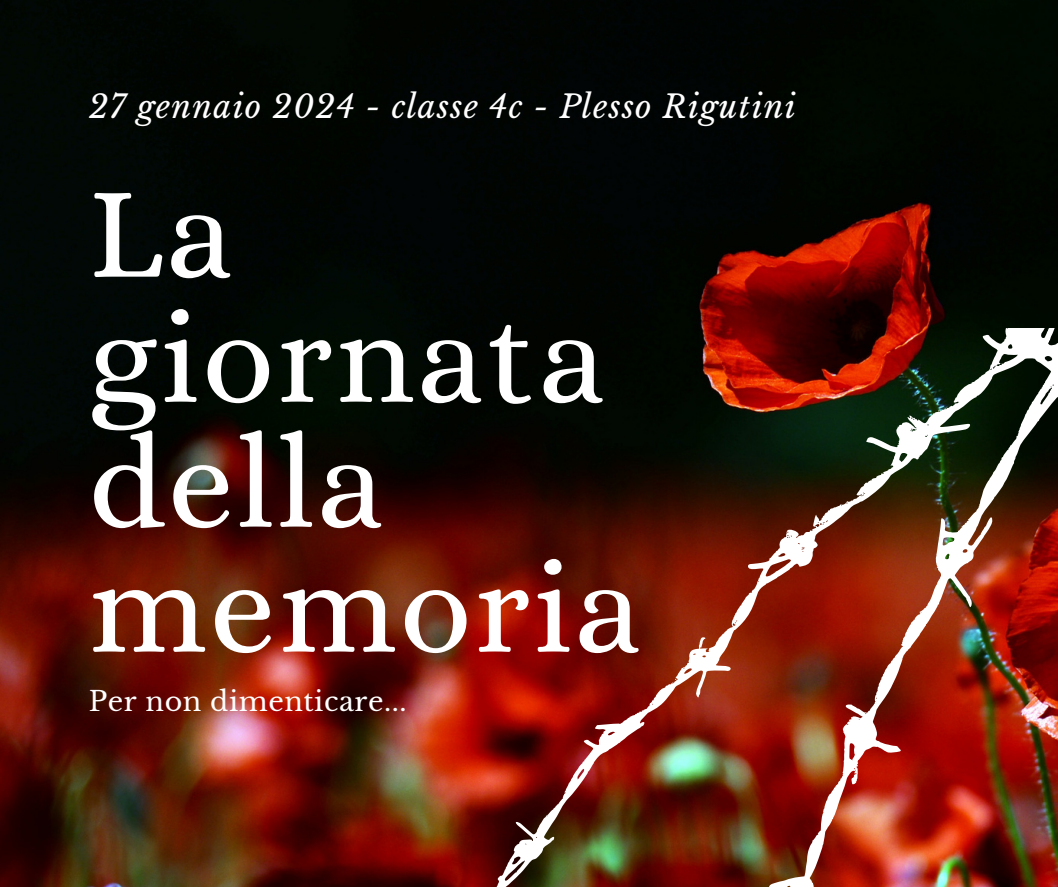
<style>
.page{position:relative;width:1058px;height:887px;background:#fff}
.page>*{position:absolute;margin:0;border:0;box-sizing:border-box;transform-origin:0 0}
.t1{font:132px/124.8px "Alice";letter-spacing:.02em;color:#fff}
.t2{font:italic 31.5px "Libre Baskerville";letter-spacing:.04em;color:#fff}
.t3{font:27px "Libre Baskerville";letter-spacing:.02em;color:#fff}
</style>
<div class="page">
<img style="left:0;top:0;width:1058px;height:886px">
<img style="left:422px;top:328px;width:636px;height:558px">
<h2 class="t2" style="left:89px;top:88px;width:708px">27 gennaio 2024 - classe 4c - Plesso Rigutini</h2>
<h1 class="t1" style="left:89px;top:170px;width:554px">La giornata della memoria</h1>
<p class="t3" style="left:89px;top:685px;width:319px">Per non dimenticare...</p>
</div>
